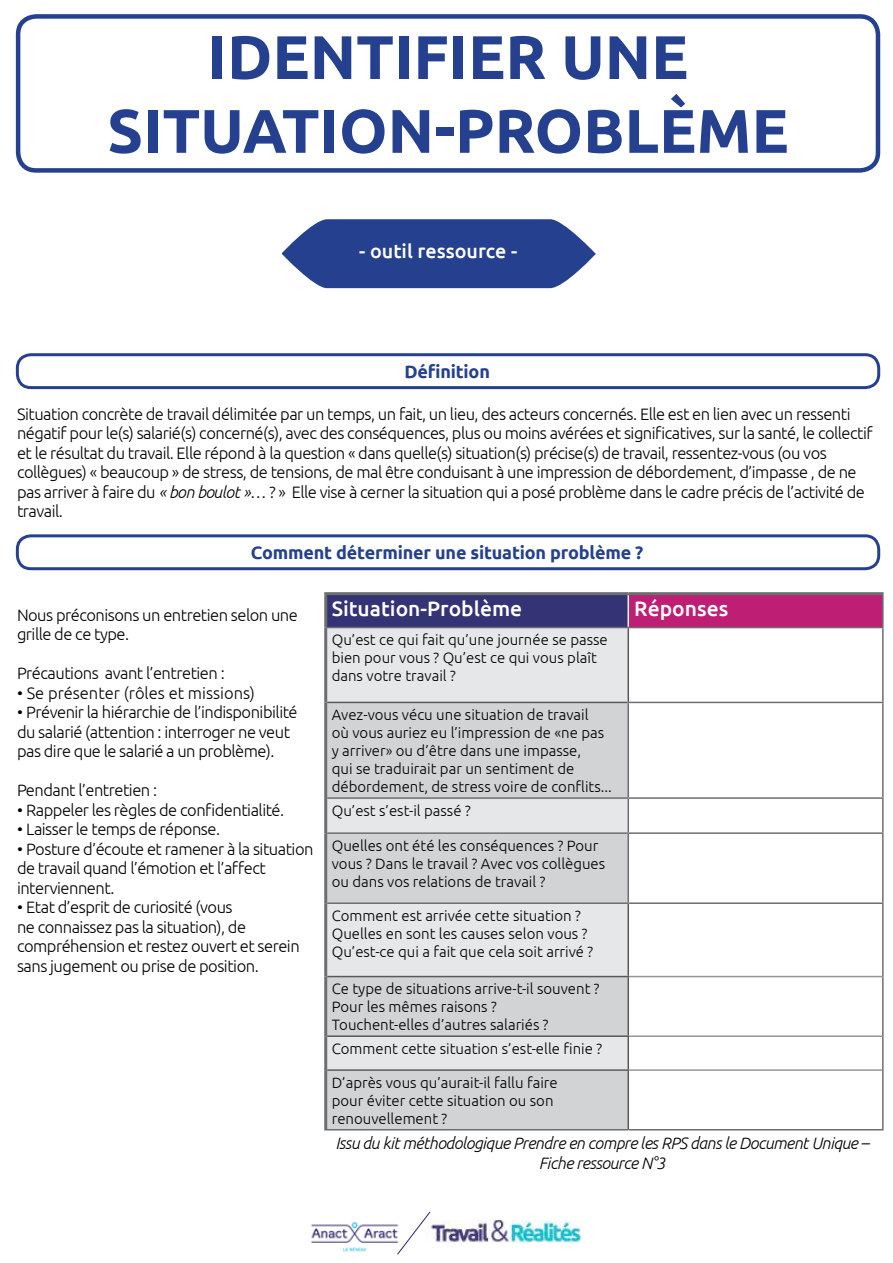
<style>
.page{position:relative;width:893px;height:1263px;background:#fff}
.page>*{position:absolute;margin:0;border:0;box-sizing:border-box;transform-origin:0 0}
.t1{font:700 61.5px/73.8px "Ubuntu";color:#25408f;text-align:center}
.t2{font:500 21px "Ubuntu";color:#fff}
.t3{font:500 19.65px "Ubuntu";color:#fff}
.t4{font:700 18px "Ubuntu";letter-spacing:-.01em;color:#25408f}
.t5{font:300 16.5px/19.5px "Ubuntu";letter-spacing:-.03em;color:#000}
.t6{font:italic 300 16.5px/19.5px "Ubuntu";letter-spacing:-.03em;color:#000;text-align:center}
.t7{font:300 16.5px "Ubuntu";color:#000}
.t8{font:300 15px/18px "Ubuntu";color:#000}
.s1{font-style:italic}
</style>
<div class="page">
<div style="left:16px;top:353px;width:864px;height:36px;border:3px solid #25408f;border-radius:14px"></div>
<div style="left:16px;top:534px;width:864px;height:36px;border:3px solid #25408f;border-radius:14px"></div>
<svg style="left:282px;top:219px;width:314px;height:69px;background:#3f579c"></svg>
<img style="left:311px;top:1222px;width:85px;height:30px">
<img style="left:431px;top:1220px;width:151px;height:23px">
<svg style="left:396px;top:1211px;width:35px;height:44px"></svg>
<div style="left:16px;top:14px;width:864px;height:159px;border:4px solid #25408f;border-radius:18px"></div>
<div style="left:326px;top:594px;width:302px;height:33px;background:#333376"></div>
<div style="left:628px;top:594px;width:255px;height:33px;background:#bf1e75"></div>
<div style="left:327px;top:628px;width:300px;height:74px;background:#e6e7e8"></div>
<svg style="left:327px;top:703px;width:300px;height:426px;background:#d7d9da"></svg>
<hr style="left:627px;top:595px;width:2px;height:32px;background:#fff">
<hr style="left:629px;top:976px;width:253px;height:1px;background:#939598">
<hr style="left:629px;top:1035px;width:253px;height:2px;background:#939598">
<hr style="left:629px;top:1069px;width:253px;height:2px;background:#939598">
<hr style="left:627px;top:628px;width:2px;height:74px;background:#58595b">
<hr style="left:327px;top:702px;width:300px;height:1px;background:#58595b">
<hr style="left:627px;top:977px;width:2px;height:58px;background:#58595b">
<hr style="left:327px;top:1035px;width:302px;height:2px;background:#58595b">
<hr style="left:627px;top:1037px;width:2px;height:32px;background:#58595b">
<hr style="left:327px;top:1069px;width:302px;height:2px;background:#58595b">
<hr style="left:627px;top:1071px;width:2px;height:58px;background:#58595b">
<hr style="left:627px;top:904px;width:2px;height:72px;background:#58595b">
<hr style="left:327px;top:976px;width:302px;height:1px;background:#58595b">
<hr style="left:324px;top:627px;width:3px;height:75px;background:#6d6e71">
<hr style="left:324px;top:702px;width:3px;height:96px;background:#6d6e71">
<hr style="left:324px;top:903px;width:3px;height:73px;background:#6d6e71">
<hr style="left:324px;top:976px;width:3px;height:60px;background:#6d6e71">
<hr style="left:324px;top:1036px;width:3px;height:34px;background:#6d6e71">
<hr style="left:324px;top:1070px;width:3px;height:59px;background:#6d6e71">
<hr style="left:882px;top:628px;width:2px;height:74px;background:#6d6e71">
<hr style="left:882px;top:904px;width:2px;height:72px;background:#6d6e71">
<hr style="left:882px;top:976px;width:2px;height:60px;background:#6d6e71">
<hr style="left:882px;top:1036px;width:2px;height:34px;background:#6d6e71">
<hr style="left:882px;top:1070px;width:2px;height:59px;background:#6d6e71">
<hr style="left:324px;top:1129px;width:304px;height:1px;background:#6d6e71">
<hr style="left:628px;top:1129px;width:256px;height:1px;background:#6d6e71">
<hr style="left:627px;top:702px;width:257px;height:1px;background:#6d6e71">
<hr style="left:627px;top:703px;width:2px;height:94px;background:#6d6e71">
<hr style="left:882px;top:703px;width:2px;height:94px;background:#6d6e71">
<hr style="left:628px;top:797px;width:256px;height:2px;background:#6d6e71">
<hr style="left:882px;top:799px;width:2px;height:33px;background:#6d6e71">
<hr style="left:628px;top:832px;width:256px;height:2px;background:#6d6e71">
<hr style="left:882px;top:834px;width:2px;height:68px;background:#6d6e71">
<hr style="left:628px;top:902px;width:256px;height:2px;background:#6d6e71">
<hr style="left:327px;top:797px;width:301px;height:2px;background:#6d6e71">
<hr style="left:627px;top:799px;width:2px;height:33px;background:#6d6e71">
<hr style="left:324px;top:798px;width:3px;height:35px;background:#6d6e71">
<hr style="left:327px;top:832px;width:301px;height:2px;background:#6d6e71">
<hr style="left:627px;top:834px;width:2px;height:68px;background:#6d6e71">
<hr style="left:327px;top:902px;width:301px;height:2px;background:#6d6e71">
<hr style="left:324px;top:833px;width:3px;height:70px;background:#6d6e71">
<hr style="left:324px;top:592px;width:304px;height:3px;background:#6d6e71">
<hr style="left:324px;top:595px;width:3px;height:32px;background:#6d6e71">
<hr style="left:628px;top:592px;width:256px;height:3px;background:#6d6e71">
<hr style="left:882px;top:595px;width:2px;height:32px;background:#6d6e71">
<hr style="left:327px;top:627px;width:301px;height:1px;background:#6d6e71">
<hr style="left:628px;top:627px;width:256px;height:1px;background:#6d6e71">
<h1 class="t1" style="left:107px;top:19px;width:683px">IDENTIFIER UNE<br>SITUATION-PROBLÈME</h1>
<p class="t3" style="left:359px;top:239px;width:160px">- outil ressource -</p>
<p class="t4" style="left:404px;top:361px;width:87px">Définition</p>
<p class="t5" style="left:17px;top:404px;width:857px">Situation concrète de travail délimitée par un temps, un fait, un lieu, des acteurs concernés. Elle est en lien avec un ressenti négatif pour le(s) salarié(s) concerné(s), avec des conséquences, plus ou moins avérées et significatives, sur la santé, le collectif et le résultat du travail. Elle répond à la question « dans quelle(s) situation(s) précise(s) de travail, ressentez-vous (ou vos collègues) « beaucoup » de stress, de tensions, de mal être conduisant à une impression de débordement, d’impasse , de ne pas arriver à faire du <span class="s1">« bon boulot »</span>… ? » Elle vise à cerner la situation qui a posé problème dans le cadre précis de l’activité de travail.</p>
<p class="t4" style="left:251px;top:542px;width:394px">Comment déterminer une situation problème ?</p>
<p class="t5" style="left:17px;top:605px;width:282px">Nous préconisons un entretien selon une grille de ce type.</p>
<p class="t5" style="left:17px;top:663px;width:209px">Précautions avant l’entretien :</p>
<p class="t7" style="left:17px;top:683px;width:239px">• Se présenter (rôles et missions)</p>
<p class="t5" style="left:17px;top:702px;width:282px">• Prévenir la hiérarchie de l’indisponibilité du salarié (attention : interroger ne veut pas dire que le salarié a un problème).</p>
<p class="t5" style="left:17px;top:780px;width:142px">Pendant l’entretien :</p>
<p class="t5" style="left:17px;top:800px;width:269px">• Rappeler les règles de confidentialité.</p>
<p class="t5" style="left:17px;top:819px;width:205px">• Laisser le temps de réponse.</p>
<p class="t5" style="left:17px;top:839px;width:298px">• Posture d’écoute et ramener à la situation de travail quand l’émotion et l’affect interviennent.</p>
<p class="t5" style="left:17px;top:897px;width:284px">• Etat d’esprit de curiosité (vous<br>ne connaissez pas la situation), de compréhension et restez ouvert et serein sans jugement ou prise de position.</p>
<p class="t2" style="left:332px;top:595px;width:192px">Situation-Problème</p>
<p class="t2" style="left:634px;top:595px;width:95px">Réponses</p>
<p class="t8" style="left:332px;top:630px;width:278px">Qu’est ce qui fait qu’une journée se passe bien pour vous ? Qu’est ce qui vous plaît dans votre travail ?</p>
<p class="t8" style="left:332px;top:705px;width:282px">Avez-vous vécu une situation de travail<br>où vous auriez eu l’impression de «ne pas y arriver» ou d’être dans une impasse,<br>qui se traduirait par un sentiment de débordement, de stress voire de conflits...</p>
<p class="t8" style="left:332px;top:801px;width:140px">Qu’est s’est-il passé ?</p>
<p class="t8" style="left:332px;top:836px;width:275px">Quelles ont été les conséquences ? Pour vous ? Dans le travail ? Avec vos collègues ou dans vos relations de travail ?</p>
<p class="t8" style="left:332px;top:906px;width:263px">Comment est arrivée cette situation ?<br>Quelles en sont les causes selon vous ?<br>Qu’est-ce qui a fait que cela soit arrivé ?</p>
<p class="t8" style="left:332px;top:979px;width:269px">Ce type de situations arrive-t-il souvent ?<br>Pour les mêmes raisons ?<br>Touchent-elles d’autres salariés ?</p>
<p class="t8" style="left:332px;top:1039px;width:272px">Comment cette situation s’est-elle finie ?</p>
<p class="t8" style="left:332px;top:1073px;width:227px">D’après vous qu’aurait-il fallu faire pour éviter cette situation ou son renouvellement ?</p>
<p class="t6" style="left:336px;top:1133px;width:535px">Issu du kit méthodologique Prendre en compre les RPS dans le Document Unique –<br>Fiche ressource N°3</p>
</div>
